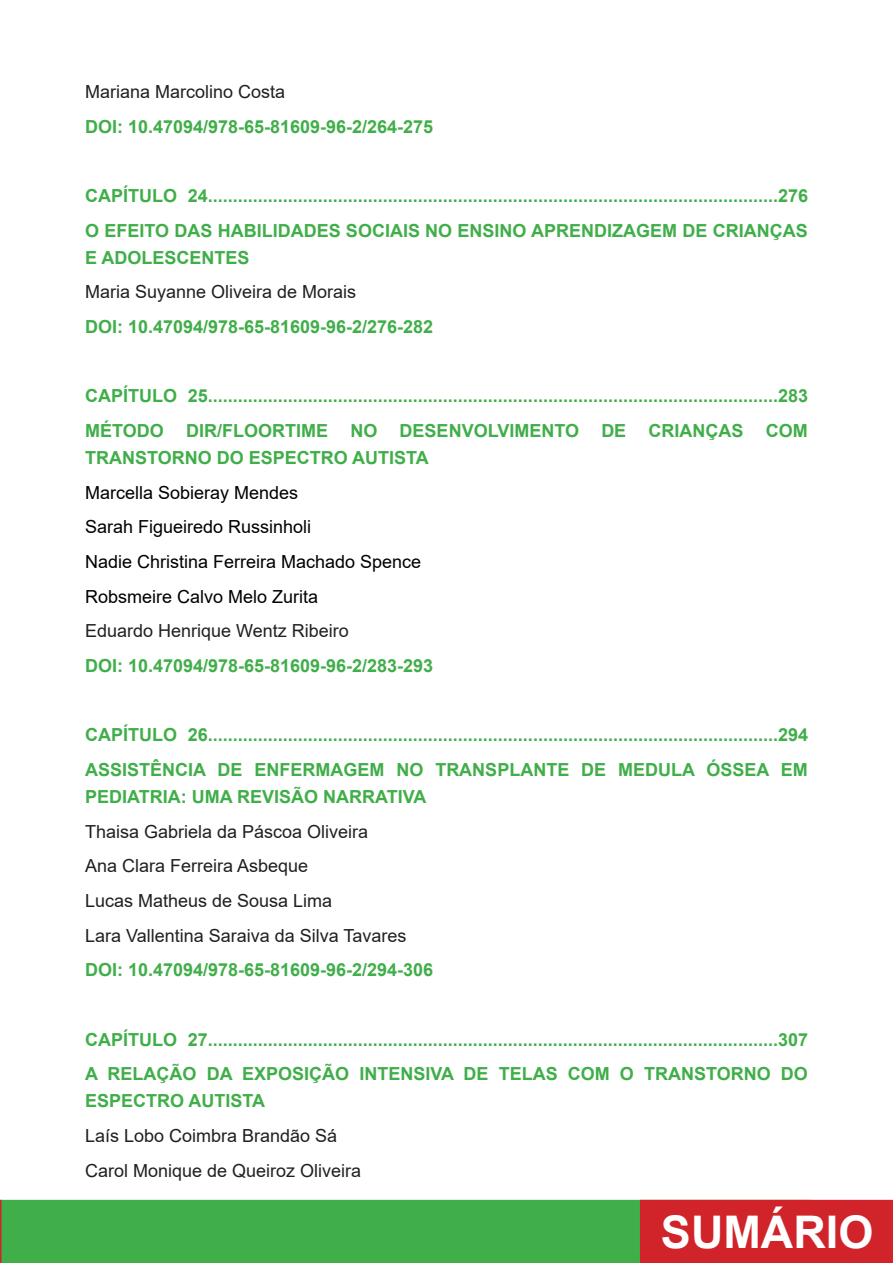
<style>
.page{position:relative;width:893px;height:1263px;background:#fff}
.page>*{position:absolute;margin:0;border:0;box-sizing:border-box;transform-origin:0 0}
.t1{font:700 45px "Arial";color:#fff}
.Corpo{font:700 18px/27px "Arial";color:#40ae49}
.t2{font:18px "Arial";color:#231f20}
.Corpo-2{font:18px "Arial";color:#000}
</style>
<div class="page">
<div style="left:0;top:1200px;width:812px;height:63px;background:#40ae49"></div>
<svg style="left:0;top:1200px;width:2px;height:63px"></svg>
<div style="left:640px;top:1200px;width:253px;height:63px;background:#d1232a"></div>
<p class="t2" style="left:85px;top:79px;width:202px">Mariana Marcolino Costa</p>
<p class="Corpo" style="left:85px;top:113px;width:350px">DOI: 10.47094/978-65-81609-96-2/264-275</p>
<p class="Corpo" style="left:85px;top:182px;width:725px">CAPÍTULO 24..................................................................................................................276</p>
<p class="Corpo" style="left:85px;top:217px;width:724px">O EFEITO DAS HABILIDADES SOCIAIS NO ENSINO APRENDIZAGEM DE CRIANÇAS<br>E ADOLESCENTES</p>
<p class="t2" style="left:85px;top:280px;width:273px">Maria Suyanne Oliveira de Morais</p>
<p class="Corpo" style="left:85px;top:313px;width:350px">DOI: 10.47094/978-65-81609-96-2/276-282</p>
<p class="Corpo" style="left:85px;top:383px;width:725px">CAPÍTULO 25..................................................................................................................283</p>
<p class="Corpo" style="left:85px;top:417px;width:724px">MÉTODO DIR/FLOORTIME NO DESENVOLVIMENTO DE CRIANÇAS COM<br>TRANSTORNO DO ESPECTRO AUTISTA</p>
<p class="Corpo-2" style="left:85px;top:480px;width:215px">Marcella Sobieray Mendes</p>
<p class="Corpo-2" style="left:85px;top:515px;width:228px">Sarah Figueiredo Russinholi</p>
<p class="Corpo-2" style="left:85px;top:549px;width:338px">Nadie Christina Ferreira Machado Spence</p>
<p class="Corpo-2" style="left:85px;top:584px;width:235px">Robsmeire Calvo Melo Zurita</p>
<p class="t2" style="left:85px;top:619px;width:265px">Eduardo Henrique Wentz Ribeiro</p>
<p class="Corpo" style="left:85px;top:652px;width:350px">DOI: 10.47094/978-65-81609-96-2/283-293</p>
<p class="Corpo" style="left:85px;top:722px;width:725px">CAPÍTULO 26..................................................................................................................294</p>
<p class="Corpo" style="left:85px;top:756px;width:724px">ASSISTÊNCIA DE ENFERMAGEM NO TRANSPLANTE DE MEDULA ÓSSEA EM<br>PEDIATRIA: UMA REVISÃO NARRATIVA</p>
<p class="t2" style="left:85px;top:819px;width:285px">Thaisa Gabriela da Páscoa Oliveira</p>
<p class="t2" style="left:85px;top:853px;width:225px">Ana Clara Ferreira Asbeque</p>
<p class="t2" style="left:85px;top:888px;width:249px">Lucas Matheus de Sousa Lima</p>
<p class="t2" style="left:85px;top:923px;width:323px">Lara Vallentina Saraiva da Silva Tavares</p>
<p class="Corpo" style="left:85px;top:957px;width:350px">DOI: 10.47094/978-65-81609-96-2/294-306</p>
<p class="Corpo" style="left:85px;top:1026px;width:724px">CAPÍTULO 27..................................................................................................................307</p>
<p class="Corpo" style="left:85px;top:1061px;width:724px">A RELAÇÃO DA EXPOSIÇÃO INTENSIVA DE TELAS COM O TRANSTORNO DO<br>ESPECTRO AUTISTA</p>
<p class="t2" style="left:85px;top:1123px;width:254px">Laís Lobo Coimbra Brandão Sá</p>
<p class="t2" style="left:85px;top:1158px;width:278px">Carol Monique de Queiroz Oliveira</p>
<h1 class="t1" style="left:661px;top:1200px;width:214px">SUMÁRIO</h1>
</div>
